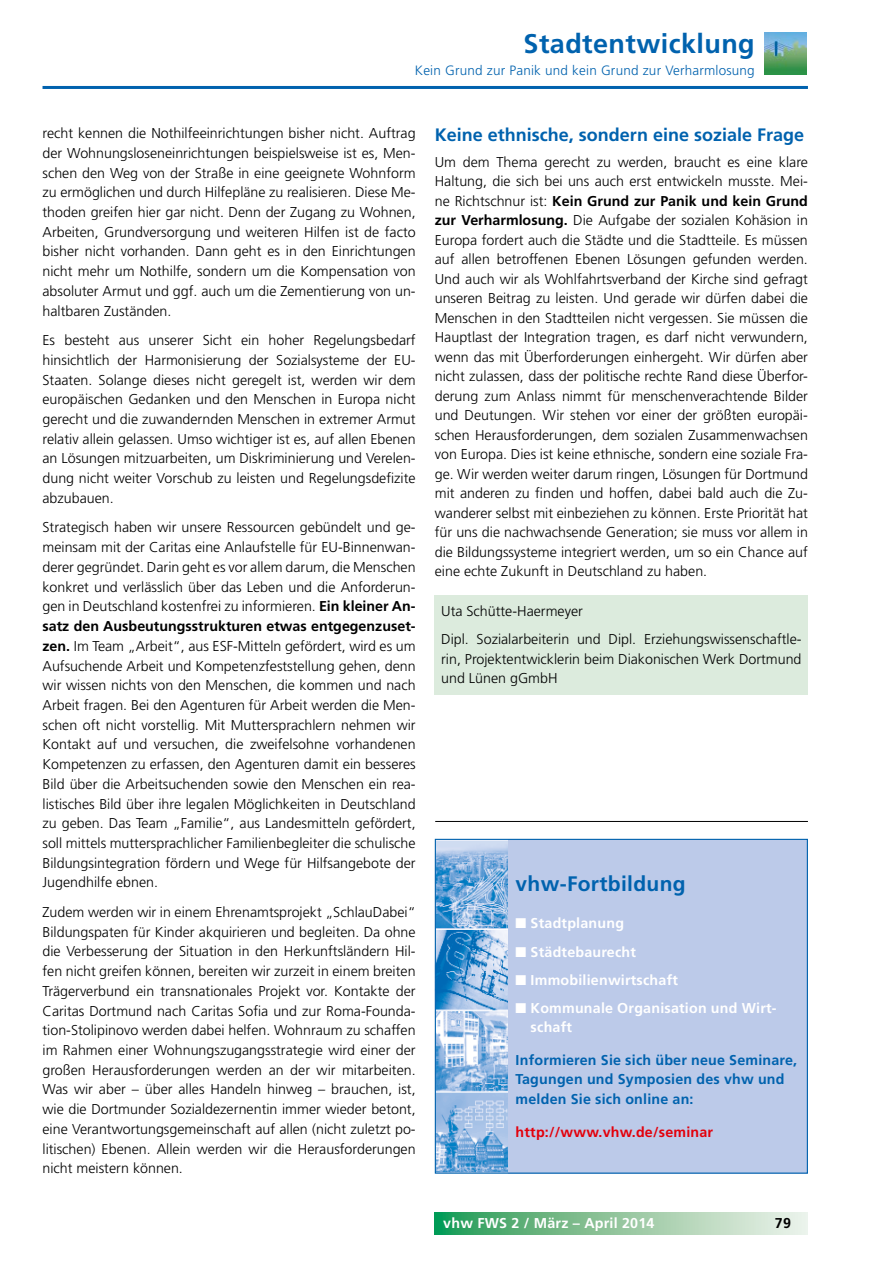
<style>
.page{position:relative;width:893px;height:1263px;background:#fff}
.page>*{position:absolute;margin:0;border:0;box-sizing:border-box;transform-origin:0 0}
.t1{font:700 27px "Frutiger LT";letter-spacing:.015em;color:#0062ae}
.t2{font:700 21px "Frutiger LT";letter-spacing:.015em;color:#0062ae}
.t3{font:700 18px "Frutiger LT";color:#0062ae}
.t4{font:300 14.25px/19.6px "Frutiger LT";color:#000;text-align:justify}
.t5{font:700 14.25px/19.5px "Frutiger LT";letter-spacing:.015em;color:#fff}
.t6{font:700 14.25px/19.5px "Frutiger LT";letter-spacing:.015em;color:#0062ae}
.t7{font:700 14.25px "Frutiger LT";letter-spacing:.015em;color:#e3000b}
.t8{font:700 14.25px "Frutiger LT";color:#000}
.t9{font:300 13.5px "Frutiger LT";letter-spacing:.015em;color:#0062ae}
.s1{font-weight:700}
</style>
<div class="page">
<hr style="left:43px;top:86px;width:765px;height:3px;background:#0062ae">
<svg style="left:435px;top:1213px;width:373px;height:21px;background:#8ec69f"></svg>
<img style="left:764px;top:32px;width:42px;height:43px">
<div style="left:435px;top:595px;width:373px;height:99px;background:#dcebdd"></div>
<hr style="left:435px;top:821px;width:373px;height:1px;background:#000">
<div style="left:507px;top:839px;width:301px;height:335px;background:#bccae9"></div>
<img style="left:437px;top:841px;width:70px;height:331px">
<div style="left:435px;top:839px;width:373px;height:335px;border:1px solid #0062ae"></div>
<h1 class="t1" style="left:524px;top:28px;width:233px">Stadtentwicklung</h1>
<p class="t9" style="left:415px;top:62px;width:341px">Kein Grund zur Panik und kein Grund zur Verharmlosung</p>
<p class="t4" style="left:43px;top:124px;width:375px">recht kennen die Nothilfeeinrichtungen bisher nicht. Auftrag der Wohnungsloseneinrichtungen beispielsweise ist es, Men&shy;schen den Weg von der Straße in eine geeignete Wohnform zu ermöglichen und durch Hilfepläne zu realisieren. Diese Me&shy;thoden greifen hier gar nicht. Denn der Zugang zu Wohnen, Arbeiten, Grundversorgung und weiteren Hilfen ist de facto bisher nicht vorhanden. Dann geht es in den Einrichtungen nicht mehr um Nothilfe, sondern um die Kompensation von absoluter Armut und ggf. auch um die Zementierung von un&shy;haltbaren Zuständen.</p>
<p class="t4" style="left:43px;top:331px;width:375px">Es besteht aus unserer Sicht ein hoher Regelungsbedarf hinsichtlich der Harmonisierung der Sozialsysteme der EU-Staaten. Solange dieses nicht geregelt ist, werden wir dem europäischen Gedanken und den Menschen in Europa nicht gerecht und die zuwandernden Menschen in extremer Armut relativ allein gelassen. Umso wichtiger ist es, auf allen Ebenen an Lösungen mitzuarbeiten, um Diskriminierung und Verelen&shy;dung nicht weiter Vorschub zu leisten und Regelungsdefizite abzubauen.</p>
<p class="t4" style="left:43px;top:518px;width:375px">Strategisch haben wir unsere Ressourcen gebündelt und ge&shy;meinsam mit der Caritas eine Anlaufstelle für EU-Binnenwan&shy;derer gegründet. Darin geht es vor allem darum, die Menschen konkret und verlässlich über das Leben und die Anforderun&shy;gen in Deutschland kostenfrei zu informieren. <span class="s1">Ein kleiner An&shy;satz den Ausbeutungsstrukturen etwas entgegenzuset&shy;zen.</span> Im Team „Arbeit“, aus ESF-Mitteln gefördert, wird es um Aufsuchende Arbeit und Kompetenzfeststellung gehen, denn wir wissen nichts von den Menschen, die kommen und nach Arbeit fragen. Bei den Agenturen für Arbeit werden die Men&shy;schen oft nicht vorstellig. Mit Muttersprachlern nehmen wir Kontakt auf und versuchen, die zweifelsohne vorhandenen Kompetenzen zu erfassen, den Agenturen damit ein besseres Bild über die Arbeitsuchenden sowie den Menschen ein rea&shy;listisches Bild über ihre legalen Möglichkeiten in Deutschland zu geben. Das Team „Familie“, aus Landesmitteln gefördert, soll mittels muttersprachlicher Familienbegleiter die schulische Bildungsintegration fördern und Wege für Hilfsangebote der Jugendhilfe ebnen.</p>
<p class="t4" style="left:43px;top:902px;width:375px">Zudem werden wir in einem Ehrenamtsprojekt „SchlauDabei“ Bildungspaten für Kinder akquirieren und begleiten. Da ohne die Verbesserung der Situation in den Herkunftsländern Hil&shy;fen nicht greifen können, bereiten wir zurzeit in einem breiten Trägerverbund ein transnationales Projekt vor. Kontakte der Caritas Dortmund nach Caritas Sofia und zur Roma-Founda&shy;tion-Stolipinovo werden dabei helfen. Wohnraum zu schaffen im Rahmen einer Wohnungszugangsstrategie wird einer der großen Herausforderungen werden an der wir mitarbeiten.<br>Was wir aber – über alles Handeln hinweg – brauchen, ist, wie die Dortmunder Sozialdezernentin immer wieder betont, eine Verantwortungsgemeinschaft auf allen (nicht zuletzt po&shy;litischen) Ebenen. Allein werden wir die Herausforderungen nicht meistern können.</p>
<p class="t3" style="left:435px;top:124px;width:371px">Keine ethnische, sondern eine soziale Frage</p>
<p class="t4" style="left:435px;top:152px;width:375px">Um dem Thema gerecht zu werden, braucht es eine klare Haltung, die sich bei uns auch erst entwickeln musste. Mei&shy;ne Richtschnur ist: <span class="s1">Kein Grund zur Panik und kein Grund zur Verharmlosung.</span> Die Aufgabe der sozialen Kohäsion in Europa fordert auch die Städte und die Stadtteile. Es müssen auf allen betroffenen Ebenen Lösungen gefunden werden.<br>Und auch wir als Wohlfahrtsverband der Kirche sind gefragt unseren Beitrag zu leisten. Und gerade wir dürfen dabei die Menschen in den Stadtteilen nicht vergessen. Sie müssen die Hauptlast der Integration tragen, es darf nicht verwundern, wenn das mit Überforderungen einhergeht. Wir dürfen aber nicht zulassen, dass der politische rechte Rand diese Überfor&shy;derung zum Anlass nimmt für menschenverachtende Bilder und Deutungen. Wir stehen vor einer der größten europäi&shy;schen Herausforderungen, dem sozialen Zusammenwachsen von Europa. Dies ist keine ethnische, sondern eine soziale Fra&shy;ge. Wir werden weiter darum ringen, Lösungen für Dortmund mit anderen zu finden und hoffen, dabei bald auch die Zu&shy;wanderer selbst mit einbeziehen zu können. Erste Priorität hat für uns die nachwachsende Generation; sie muss vor allem in die Bildungssysteme integriert werden, um so ein Chance auf eine echte Zukunft in Deutschland zu haben.</p>
<p class="t4" style="left:441px;top:598px;width:362px;line-height:28px">Uta Schütte-Haermeyer<br>Dipl. Sozialarbeiterin und Dipl. Erziehungswissenschaftle-</p>
<p class="t4" style="left:441px;top:649px;width:362px">rin, Projektentwicklerin beim Diakonischen Werk Dortmund und Lünen gGmbH</p>
<h2 class="t2" style="left:516px;top:872px;width:172px">vhw-Fortbildung</h2>
<p class="t5" style="left:516px;top:913px;width:110px">■ Stadtplanung</p>
<p class="t5" style="left:516px;top:942px;width:122px">■ Städtebaurecht</p>
<p class="t5" style="left:516px;top:970px;width:164px">■ Immobilienwirtschaft</p>
<p class="t5" style="left:531px;top:998px;width:247px;text-indent:-15px">■ Kommunale Organisation und Wirt&shy;schaft</p>
<p class="t6" style="left:516px;top:1050px;width:283px">Informieren Sie sich über neue Seminare,<br>Tagungen und Symposien des vhw und melden Sie sich online an:</p>
<p class="t7" style="left:516px;top:1123px;width:199px">http://www.vhw.de/seminar</p>
<p class="t5" style="left:443px;top:1214px;width:213px">vhw FWS 2 / März – April 2014</p>
<p class="t8" style="left:775px;top:1214px;width:18px">79</p>
</div>
